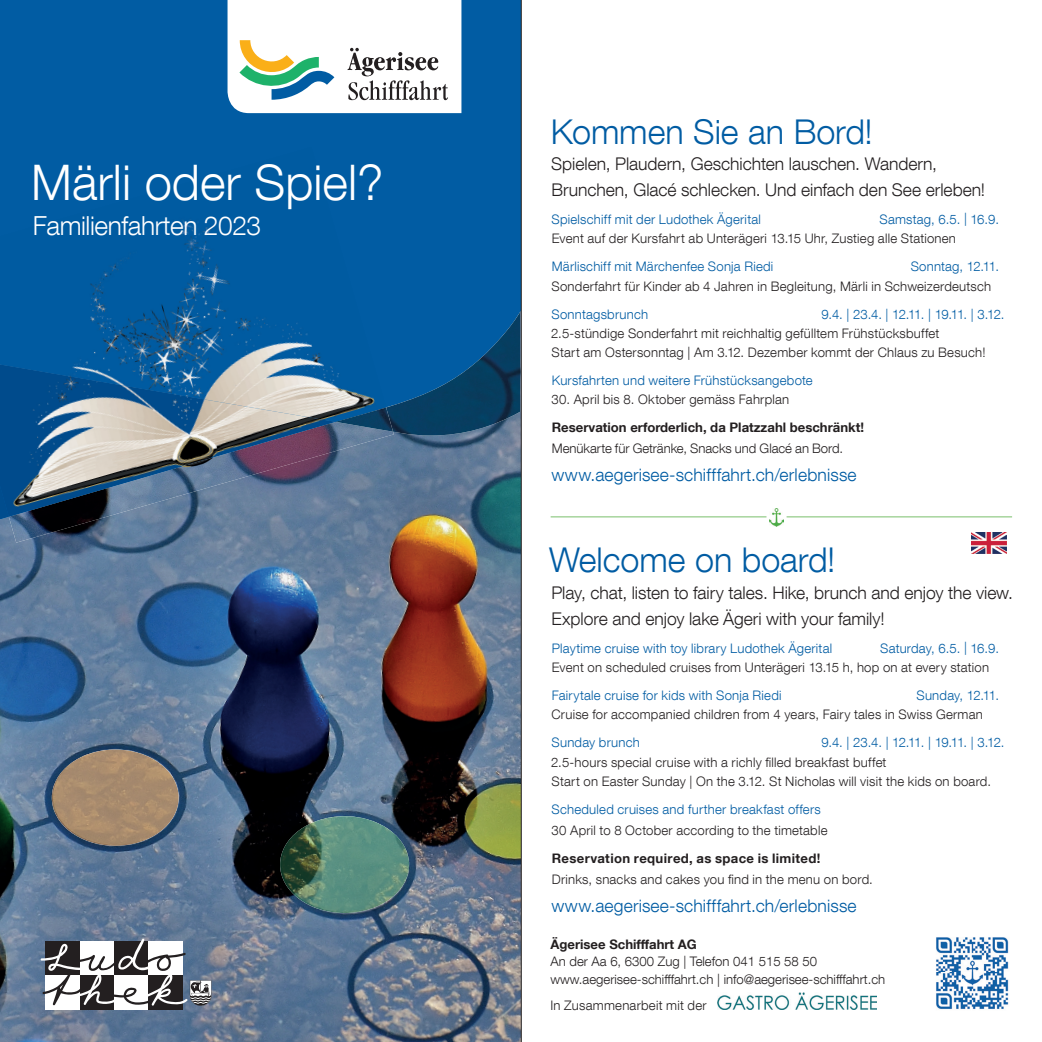
<style>
.page{position:relative;width:1042px;height:1042px;background:#fff}
.page>*{position:absolute;margin:0;border:0;box-sizing:border-box;transform-origin:0 0}
.t1{font:300 49px "Helvetica Neue LT Com";color:#fff}
.t2{font:300 34.12px "Helvetica Neue LT Com";color:#015ca3}
.t3{font:300 26.25px "Helvetica Neue LT Com";letter-spacing:-.015em;color:#fff}
.t4{font:300 17.5px/26.2px "Helvetica Neue LT Com";color:#231f20}
.t5{font:300 17.5px "Helvetica Neue LT Com";letter-spacing:.01em;color:#015ca3}
.t6{font:300 13.12px/19.2px "Helvetica Neue LT Com";letter-spacing:.015em;color:#231f20}
.t7{font:300 13.12px "Helvetica Neue LT Com";letter-spacing:.02em;color:#015ca3}
.t8{font:700 13.12px "Helvetica Neue LT Com";color:#231f20}
.t9{font:300 13.12px "Helvetica Neue LT Com";letter-spacing:-.055em;color:#015ca3}
.t10{font:700 13.12px "Helvetica Neue LT Com";letter-spacing:.025em;color:#231f20}
</style>
<div class="page">
<img style="left:717px;top:993px;width:160px;height:16px">
<img style="left:936px;top:937px;width:73px;height:72px">
<hr style="left:551px;top:516px;width:215px;height:1px;background:#7abf6c">
<img style="left:769px;top:508px;width:14px;height:18px">
<hr style="left:786px;top:516px;width:226px;height:1px;background:#7abf6c">
<img style="left:0;top:186px;width:521px;height:856px">
<img style="left:52px;top:749px;width:127px;height:97px">
<img style="left:280px;top:816px;width:129px;height:97px">
<svg style="left:0;top:517px;width:335px;height:8px"></svg>
<div style="left:0;top:0;width:520px;height:312px;background:#015ca3"></div>
<img style="left:386px;top:312px;width:134px;height:123px">
<svg style="left:393px;top:312px;width:127px;height:93px"></svg>
<svg style="left:0;top:517px;width:9px;height:2px"></svg>
<img style="left:0;top:147px;width:386px;height:260px">
<img style="left:335px;top:407px;width:58px;height:25px">
<img style="left:0;top:422px;width:335px;height:95px">
<img style="left:0;top:364px;width:335px;height:58px">
<img style="left:971px;top:532px;width:35px;height:21px">
<hr style="left:521px;top:0;width:1px;height:1042px;background:#231f20">
<svg style="left:227px;top:0;width:234px;height:113px"></svg>
<div style="left:46px;top:975px;width:34px;height:34px;background:#fff"></div>
<div style="left:80px;top:975px;width:34px;height:34px;background:#231f20"></div>
<div style="left:114px;top:975px;width:34px;height:34px;background:#fff"></div>
<div style="left:148px;top:975px;width:35px;height:34px;background:#231f20"></div>
<svg style="left:41px;top:938px;width:170px;height:68px"></svg>
<h1 class="t1" style="left:31px;top:152px;width:354px">Märli oder Spiel?</h1>
<h3 class="t3" style="left:33px;top:209px;width:230px">Familienfahrten 2023</h3>
<h2 class="t2" style="left:551px;top:111px;width:323px">Kommen Sie an Bord!</h2>
<h3 class="t4" style="left:551px;top:150px;width:435px">Spielen, Plaudern, Geschichten lauschen. Wandern,<br>Brunchen, Glacé schlecken. Und einfach den See erleben!</h3>
<p class="t7" style="left:551px;top:211px;width:211px">Spielschiff mit der Ludothek Ägerital</p>
<p class="t7" style="left:879px;top:211px;width:121px">Samstag, 6.5. | 16.9.</p>
<p class="t6" style="left:552px;top:229px;width:406px">Event auf der Kursfahrt ab Unterägeri 13.15 Uhr, Zustieg alle Stationen</p>
<p class="t7" style="left:552px;top:259px;width:223px">Märlischiff mit Märchenfee Sonja Riedi</p>
<p class="t7" style="left:910px;top:259px;width:90px">Sonntag, 12.11.</p>
<p class="t6" style="left:551px;top:276px;width:441px">Sonderfahrt für Kinder ab 4 Jahren in Begleitung, Märli in Schweizerdeutsch</p>
<p class="t7" style="left:551px;top:306px;width:98px">Sonntagsbrunch</p>
<p class="t9" style="left:821px;top:306px;width:184px">9.4. | 23.4. | 12.11. | 19.11. | 3.12.</p>
<p class="t6" style="left:551px;top:323px;width:436px">2.5-stündige Sonderfahrt mit reichhaltig gefülltem Frühstücksbuffet<br>Start am Ostersonntag | Am 3.12. Dezember kommt der Chlaus zu Besuch!</p>
<p class="t7" style="left:552px;top:372px;width:262px">Kursfahrten und weitere Frühstücksangebote</p>
<p class="t6" style="left:551px;top:390px;width:239px">30. April bis 8. Oktober gemäss Fahrplan</p>
<p class="t8" style="left:552px;top:419px;width:314px">Reservation erforderlich, da Platzzahl beschränkt!</p>
<p class="t6" style="left:552px;top:439px;width:293px">Menükarte für Getränke, Snacks und Glacé an Bord.</p>
<h3 class="t5" style="left:551px;top:464px;width:307px">www.aegerisee-schifffahrt.ch/erlebnisse</h3>
<h2 class="t2" style="left:549px;top:539px;width:288px">Welcome on board!</h2>
<h3 class="t4" style="left:551px;top:579px;width:463px">Play, chat, listen to fairy tales. Hike, brunch and enjoy the view.<br>Explore and enjoy lake Ägeri with your family!</h3>
<p class="t7" style="left:552px;top:640px;width:282px">Playtime cruise with toy library Ludothek Ägerital</p>
<p class="t7" style="left:880px;top:640px;width:120px">Saturday, 6.5. | 16.9.</p>
<p class="t6" style="left:552px;top:657px;width:439px">Event on scheduled cruises from Unterägeri 13.15 h, hop on at every station</p>
<p class="t7" style="left:552px;top:687px;width:231px">Fairytale cruise for kids with Sonja Riedi</p>
<p class="t7" style="left:916px;top:687px;width:84px">Sunday, 12.11.</p>
<p class="t6" style="left:551px;top:705px;width:433px">Cruise for accompanied children from 4 years, Fairy tales in Swiss German</p>
<p class="t7" style="left:551px;top:735px;width:90px">Sunday brunch</p>
<p class="t9" style="left:821px;top:735px;width:184px">9.4. | 23.4. | 12.11. | 19.11. | 3.12.</p>
<p class="t6" style="left:551px;top:752px;width:441px">2.5-hours special cruise with a richly filled breakfast buffet<br>Start on Easter Sunday | On the 3.12. St Nicholas will visit the kids on board.</p>
<p class="t7" style="left:551px;top:801px;width:271px">Scheduled cruises and further breakfast offers</p>
<p class="t6" style="left:551px;top:820px;width:277px">30 April to 8 October according to the timetable</p>
<p class="t10" style="left:552px;top:850px;width:270px">Reservation required, as space is limited!</p>
<p class="t6" style="left:552px;top:869px;width:322px">Drinks, snacks and cakes you find in the menu on bord.</p>
<h3 class="t5" style="left:551px;top:895px;width:307px">www.aegerisee-schifffahrt.ch/erlebnisse</h3>
<p class="t8" style="left:550px;top:936px;width:148px">Ägerisee Schifffahrt AG</p>
<p class="t6" style="left:550px;top:952px;width:336px;line-height:17.5px">An der Aa 6, 6300 Zug | Telefon 041 515 58 50 www.aegerisee-schifffahrt.ch | info@aegerisee-schifffahrt.ch</p>
<p class="t6" style="left:550px;top:995px;width:158px">In Zusammenarbeit mit der</p>
</div>
